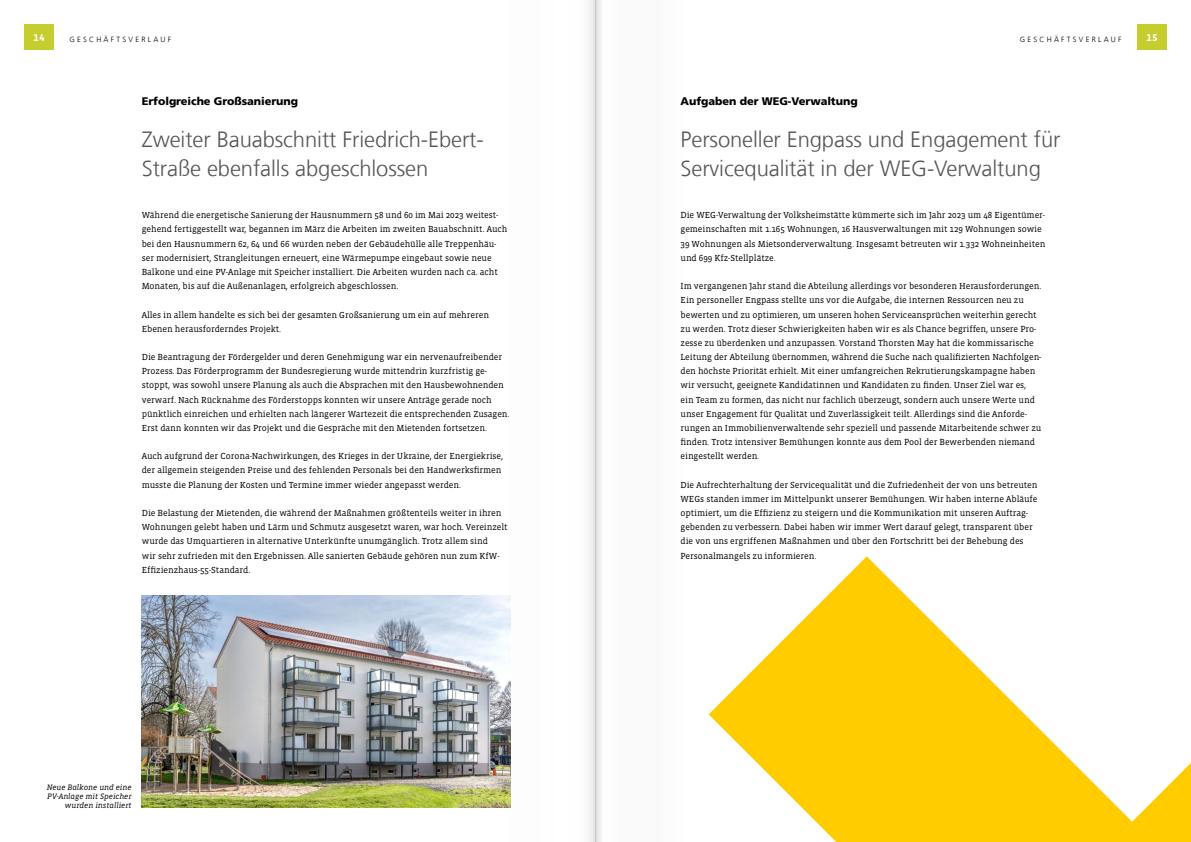
<style>
.page{position:relative;width:1191px;height:842px;background:#fff}
.page>*{position:absolute;margin:0;border:0;box-sizing:border-box;transform-origin:0 0}
.t1{font:300 22px/28.3px "Frutiger LT Com";letter-spacing:-.005em;color:#565656}
.t2{font:900 11px "Frutiger LT Com";letter-spacing:-.005em;color:#000}
.t3{font:700 10px "Vista Slab OTCE";color:#fff}
.t4{font:9px/14.2px "Vista Slab OTCE";letter-spacing:-.005em;color:#000}
.t5{font:italic 8px/9px "Vista Slab OTCE";letter-spacing:-.005em;color:#000;text-align:right}
.t6{font:300 7.5px "Frutiger LT Com";letter-spacing:.3em;color:#000}
</style>
<div class="page">
<svg style="left:708px;top:556px;width:483px;height:286px"></svg>
<img style="left:142px;top:595px;width:364px;height:213px">
<div style="left:24px;top:24px;width:30px;height:26px;background:#c6cd2f"></div>
<div style="left:1137px;top:24px;width:29px;height:26px;background:#c6cd2f"></div>
<div style="left:595px;top:0;width:89px;height:842px;background:#fafafa"></div>
<p class="t3" style="left:33px;top:31px;width:12px">14</p>
<p class="t6" style="left:69px;top:35px;width:103px">GESCHÄFTSVERLAUF</p>
<p class="t6" style="left:1019px;top:35px;width:103px">GESCHÄFTSVERLAUF</p>
<p class="t3" style="left:1146px;top:31px;width:12px">15</p>
<p class="t2" style="left:142px;top:94px;width:158px">Erfolgreiche Großsanierung</p>
<h1 class="t1" style="left:142px;top:126px;width:343px">Zweiter Bauabschnitt Friedrich-Ebert-<br>Straße ebenfalls abgeschlossen</h1>
<p class="t4" style="left:142px;top:208px;width:367px">Während die energetische Sanierung der Hausnummern 58 und 60 im Mai 2023 weitest&shy;gehend fertiggestellt war, begannen im März die Arbeiten im zweiten Bauabschnitt. Auch bei den Hausnummern 62, 64 und 66 wurden neben der Gebäudehülle alle Treppenhäu&shy;ser modernisiert, Strangleitungen erneuert, eine Wärmepumpe eingebaut sowie neue Balkone und eine PV-Anlage mit Speicher installiert. Die Arbeiten wurden nach ca. acht Monaten, bis auf die Außenanlagen, erfolgreich abgeschlossen.</p>
<p class="t4" style="left:142px;top:307px;width:349px">Alles in allem handelte es sich bei der gesamten Großsanierung um ein auf mehreren<br>Ebenen herausforderndes Projekt.</p>
<p class="t4" style="left:142px;top:350px;width:369px">Die Beantragung der Fördergelder und deren Genehmigung war ein nervenaufreibender Prozess. Das Förderprogramm der Bundesregierung wurde mittendrin kurzfristig ge&shy;stoppt, was sowohl unsere Planung als auch die Absprachen mit den Hausbewohnenden verwarf. Nach Rücknahme des Förderstopps konnten wir unsere Anträge gerade noch pünktlich einreichen und erhielten nach längerer Wartezeit die entsprechenden Zusagen.<br>Erst dann konnten wir das Projekt und die Gespräche mit den Mietenden fortsetzen.</p>
<p class="t4" style="left:142px;top:449px;width:363px">Auch aufgrund der Corona-Nachwirkungen, des Krieges in der Ukraine, der Energiekrise, der allgemein steigenden Preise und des fehlenden Personals bei den Handwerksfirmen musste die Planung der Kosten und Termine immer wieder angepasst werden.</p>
<p class="t4" style="left:142px;top:506px;width:367px">Die Belastung der Mietenden, die während der Maßnahmen größtenteils weiter in ihren Wohnungen gelebt haben und Lärm und Schmutz ausgesetzt waren, war hoch. Vereinzelt wurde das Umquartieren in alternative Unterkünfte unumgänglich. Trotz allem sind<br>wir sehr zufrieden mit den Ergebnissen. Alle sanierten Gebäude gehören nun zum KfW-Effizienzhaus-55-Standard.</p>
<p class="t5" style="left:47px;top:783px;width:86px">Neue Balkone und eine<br>PV-Anlage mit Speicher wurden installiert</p>
<p class="t2" style="left:680px;top:94px;width:179px">Aufgaben der WEG-Verwaltung</p>
<h1 class="t1" style="left:680px;top:126px;width:381px">Personeller Engpass und Engagement für<br>Servicequalität in der WEG-Verwaltung</h1>
<p class="t4" style="left:680px;top:208px;width:366px">Die WEG-Verwaltung der Volksheimstätte kümmerte sich im Jahr 2023 um 48 Eigentümer&shy;gemeinschaften mit 1.165 Wohnungen, 16 Hausverwaltungen mit 129 Wohnungen sowie 39 Wohnungen als Mietsonderverwaltung. Insgesamt betreuten wir 1.332 Wohneinheiten und 699 Kfz-Stellplätze.</p>
<p class="t4" style="left:680px;top:279px;width:362px">Im vergangenen Jahr stand die Abteilung allerdings vor besonderen Herausforderungen.<br>Ein personeller Engpass stellte uns vor die Aufgabe, die internen Ressourcen neu zu bewerten und zu optimieren, um unseren hohen Serviceansprüchen weiterhin gerecht zu werden. Trotz dieser Schwierigkeiten haben wir es als Chance begriffen, unsere Pro&shy;zesse zu überdenken und anzupassen. Vorstand Thorsten May hat die kommissarische Leitung der Abteilung übernommen, während die Suche nach qualifizierten Nachfolgen&shy;den höchste Priorität erhielt. Mit einer umfangreichen Rekrutierungskampagne haben wir versucht, geeignete Kandidatinnen und Kandidaten zu finden. Unser Ziel war es,<br>ein Team zu formen, das nicht nur fachlich überzeugt, sondern auch unsere Werte und unser Engagement für Qualität und Zuverlässigkeit teilt. Allerdings sind die Anforde&shy;rungen an Immobilienverwaltende sehr speziell und passende Mitarbeitende schwer zu finden. Trotz intensiver Bemühungen konnte aus dem Pool der Bewerbenden niemand eingestellt werden.</p>
<p class="t4" style="left:680px;top:477px;width:358px">Die Aufrechterhaltung der Servicequalität und die Zufriedenheit der von uns betreuten WEGs standen immer im Mittelpunkt unserer Bemühungen. Wir haben interne Abläufe optimiert, um die Effizienz zu steigern und die Kommunikation mit unseren Auftrag&shy;gebenden zu verbessern. Dabei haben wir immer Wert darauf gelegt, transparent über die von uns ergriffenen Maßnahmen und über den Fortschritt bei der Behebung des Personalmangels zu informieren.</p>
</div>
